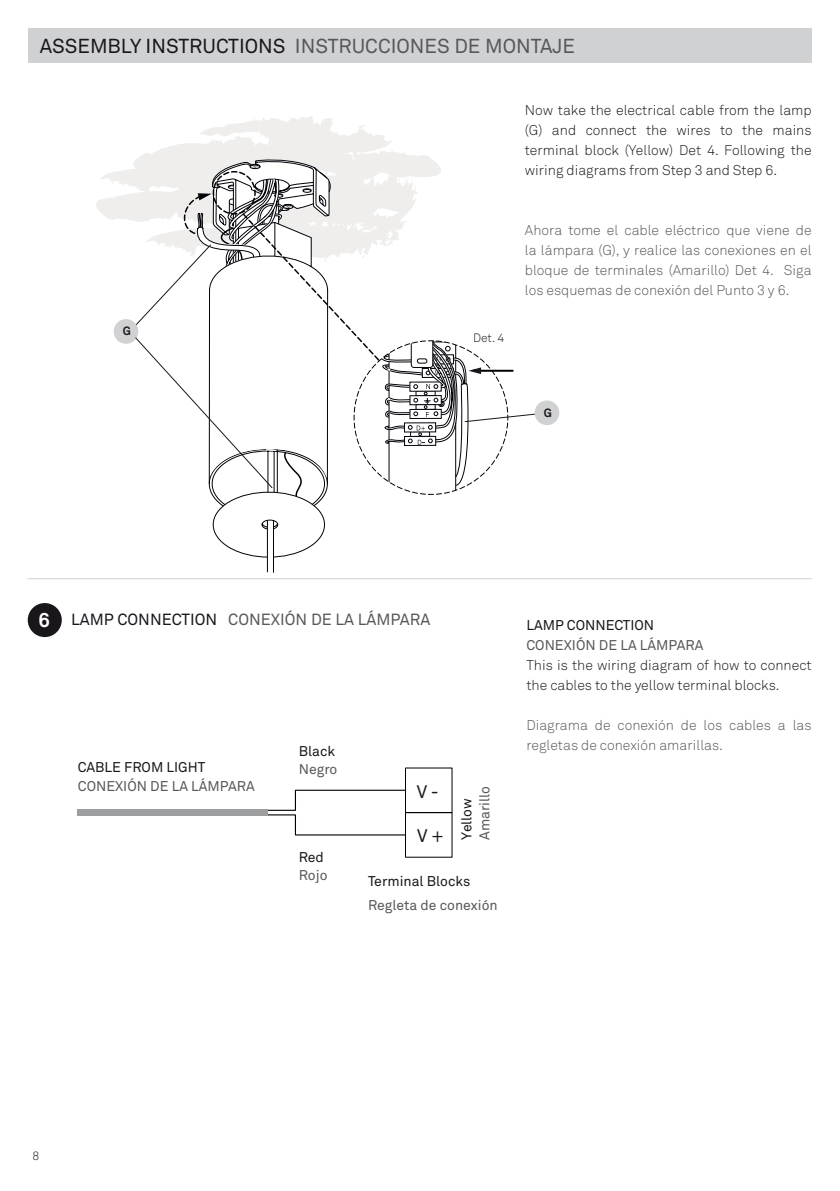
<style>
.page{position:relative;width:840px;height:1191px;background:#fff}
.page>*{position:absolute;margin:0;border:0;box-sizing:border-box;transform-origin:0 0}
.t1{font:20px "Akkurat";color:#58585a}
.t2{font:700 20px "Akkurat";color:#fff}
.t3{font:18px "Akkurat";color:#1a171c}
.t4{font:16px "Akkurat";color:#58585a}
.t5{font:300 14px/20px "Akkurat";color:#58585a}
.t6{font:300 14px/20px "Akkurat";color:#1a171c;text-align:justify}
.t7{font:300 14px/20px "Akkurat Pro";color:#1a171c}
.t8{font:14px "Akkurat";color:#58585a}
.t9{font:14px "Akkurat";color:#1a171c}
.t10{font:14px "Akkurat Pro";color:#58585a}
.t11{font:14px "Akkurat Pro";color:#1a171c}
.t12{font:300 12px "Akkurat";color:#1a171c}
.t13{font:300 12px "Akkurat Pro";color:#1a171c}
.t14{font:700 11.8px "Akkurat";color:#1a171c}
.s1{color:#1a171c}
</style>
<div class="page">
<div style="left:28px;top:28px;width:783px;height:34px;background:#d0d1d2"></div>
<hr style="left:27px;top:578px;width:784px;height:1px;background:#d0d1d2">
<svg style="left:96px;top:116px;width:296px;height:104px"></svg>
<hr style="left:267px;top:520px;width:1px;height:52px;background:#000308">
<hr style="left:273px;top:520px;width:1px;height:52px;background:#000308">
<div style="left:405px;top:812px;width:47px;height:45px;border:1px solid #010000"></div>
<svg style="left:267px;top:789px;width:139px;height:47px"></svg>
<div style="left:28px;top:603px;width:34px;height:34px;background:#1a171c;border-radius:50%"></div>
<div style="left:77px;top:809px;width:190px;height:7px;background:#9d9ea0"></div>
<div style="left:114px;top:319px;width:24px;height:25px;background:#d0d1d2;border-radius:50%"></div>
<div style="left:534px;top:400px;width:25px;height:25px;background:#d0d1d2;border-radius:50%"></div>
<svg style="left:126px;top:148px;width:419px;height:413px"></svg>
<h1 class="t1" style="left:40px;top:33px;width:536px"><span class="s1">ASSEMBLY INSTRUCTIONS</span> INSTRUCCIONES DE MONTAJE</h1>
<p class="t6" style="left:524px;top:100px;width:288px">Now take the electrical cable from the lamp (G) and connect the wires to the mains terminal block (Yellow) Det 4. Following the wiring diagrams from Step 3 and Step 6.</p>
<p class="t14" style="left:123px;top:324px;width:10px">G</p>
<p class="t12" style="left:473px;top:331px;width:33px">Det. 4</p>
<p class="t5" style="left:524px;top:220px;width:288px;text-align:justify">Ahora tome el cable eléctrico que viene de la lámpara (G), y realice las conexiones en el bloque de terminales (Amarillo) Det 4. Siga los esquemas de conexión del Punto 3 y 6.</p>
<p class="t14" style="left:543px;top:405px;width:10px">G</p>
<h1 class="t2" style="left:39px;top:607px;width:13px">6</h1>
<p class="t4" style="left:71px;top:609px;width:360px"><span class="s1">LAMP CONNECTION</span> CONEXIÓN DE LA LÁMPARA</p>
<p class="t9" style="left:78px;top:758px;width:129px">CABLE FROM LIGHT</p>
<p class="t8" style="left:78px;top:776px;width:178px">CONEXIÓN DE LA LÁMPARA</p>
<p class="t9" style="left:298px;top:742px;width:38px">Black</p>
<p class="t8" style="left:298px;top:760px;width:40px">Negro</p>
<p class="t9" style="left:298px;top:848px;width:27px">Red</p>
<p class="t8" style="left:298px;top:866px;width:30px">Rojo</p>
<p class="t3" style="left:416px;top:780px;width:24px">V -</p>
<p class="t3" style="left:417px;top:824px;width:28px">V +</p>
<p class="t9" style="left:457px;top:839px;width:43px;rotate:-90deg">Yellow</p>
<p class="t8" style="left:475px;top:839px;width:55px;rotate:-90deg">Amarillo</p>
<p class="t9" style="left:368px;top:872px;width:104px">Terminal Blocks</p>
<p class="t8" style="left:368px;top:896px;width:131px">Regleta de conexión</p>
<p class="t11" style="left:526px;top:617px;width:129px">LAMP CONNECTION</p>
<p class="t10" style="left:526px;top:637px;width:178px">CONEXIÓN DE LA LÁMPARA</p>
<p class="t7" style="left:526px;top:655px;width:286px">This is the wiring diagram of how to connect the cables to the yellow terminal blocks.</p>
<p class="t5" style="left:526px;top:715px;width:286px">Diagrama de conexión de los cables a las regletas de conexión amarillas.</p>
<p class="t13" style="left:33px;top:1148px;width:8px">8</p>
</div>
